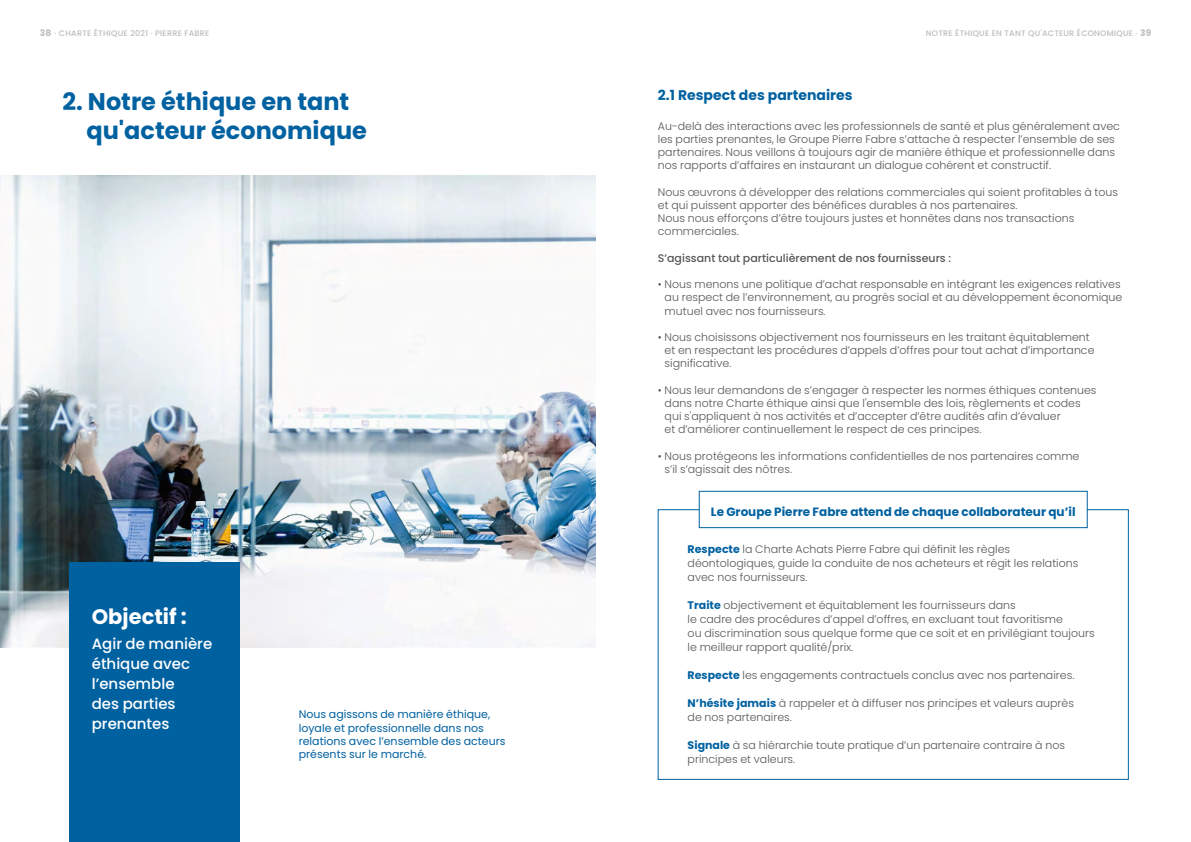
<style>
.page{position:relative;width:1191px;height:842px;background:#fff}
.page>*{position:absolute;margin:0;border:0;box-sizing:border-box;transform-origin:0 0}
.t1{font:700 24px/28.8px "Poppins";color:#0061a1}
.t2{font:700 21px "Poppins";color:#fff}
.t3{font:500 15px/20px "Poppins";color:#fff}
.t4{font:700 14px "Poppins";color:#0061a1}
.t5{font:700 12px "Poppins";color:#0061a1}
.t6{font:300 11px/13.2px "Poppins";color:#575756}
.t7{font:11px/13.2px "Poppins";color:#0061a1}
.t8{font:500 11px "Poppins";color:#575756}
.t9{font:500 8px "Poppins";letter-spacing:.03em;color:#bcbcbc}
.s1{font-weight:700;font-size:9px}
.s2{font-weight:700;color:#0061a1}
</style>
<div class="page">
<img style="left:0;top:176px;width:595px;height:471px">
<div style="left:69px;top:563px;width:171px;height:279px;background:#0061a1"></div>
<div style="left:658px;top:509px;width:470px;height:271px;background:#fff;border:1px solid #0061a1"></div>
<div style="left:699px;top:491px;width:388px;height:37px;background:#fff"></div>
<div style="left:699px;top:491px;width:388px;height:37px;border:1px solid #0061a1"></div>
<p class="t9" style="left:40px;top:29px;width:171px"><span class="s1">38</span> · CHARTE ÉTHIQUE 2021 · PIERRE FABRE</p>
<p class="t9" style="left:926px;top:29px;width:227px">NOTRE ÉTHIQUE EN TANT QU'ACTEUR ÉCONOMIQUE · <span class="s1">39</span></p>
<h1 class="t1" style="left:86px;top:88px;width:282px;text-indent:-24px">2. Notre éthique en tant qu'acteur économique</h1>
<h2 class="t2" style="left:92px;top:604px;width:96px">Objectif :</h2>
<h3 class="t3" style="left:92px;top:633px;width:122px">Agir de manière éthique avec l’ensemble<br>des parties prenantes</h3>
<p class="t7" style="left:299px;top:708px;width:208px">Nous agissons de manière éthique, loyale et professionnelle dans nos relations avec l’ensemble des acteurs présents sur le marché.</p>
<p class="t4" style="left:658px;top:87px;width:196px">2.1 Respect des partenaires</p>
<p class="t6" style="left:658px;top:119px;width:463px">Au-delà des interactions avec les professionnels de santé et plus généralement avec les parties prenantes, le Groupe Pierre Fabre s’attache à respecter l’ensemble de ses partenaires. Nous veillons à toujours agir de manière éthique et professionnelle dans nos rapports d’affaires en instaurant un dialogue cohérent et constructif.</p>
<p class="t6" style="left:658px;top:185px;width:462px">Nous œuvrons à développer des relations commerciales qui soient profitables à tous et qui puissent apporter des bénéfices durables à nos partenaires.<br>Nous nous efforçons d’être toujours justes et honnêtes dans nos transactions commerciales.</p>
<p class="t8" style="left:658px;top:252px;width:295px">S’agissant tout particulièrement de nos fournisseurs :</p>
<p class="t6" style="left:664px;top:278px;width:459px;text-indent:-7px">• Nous menons une politique d’achat responsable en intégrant les exigences relatives au respect de l’environnement, au progrès social et au développement économique mutuel avec nos fournisseurs.</p>
<p class="t6" style="left:664px;top:331px;width:431px;text-indent:-7px">• Nous choisissons objectivement nos fournisseurs en les traitant équitablement et en respectant les procédures d’appels d’offres pour tout achat d’importance significative.</p>
<p class="t6" style="left:664px;top:383px;width:433px;text-indent:-7px">• Nous leur demandons de s’engager à respecter les normes éthiques contenues dans notre Charte éthique ainsi que l'ensemble des lois, règlements et codes qui s'appliquent à nos activités et d’accepter d’être audités afin d’évaluer<br>et d’améliorer continuellement le respect de ces principes.</p>
<p class="t6" style="left:664px;top:449px;width:416px;text-indent:-7px">• Nous protégeons les informations confidentielles de nos partenaires comme s’il s’agissait des nôtres.</p>
<p class="t5" style="left:711px;top:505px;width:366px">Le Groupe Pierre Fabre attend de chaque collaborateur qu’il</p>
<p class="t6" style="left:687px;top:542px;width:392px;line-height:14px"><span class="s2">Respecte</span> la Charte Achats Pierre Fabre qui définit les règles déontologiques, guide la conduite de nos acheteurs et régit les relations avec nos fournisseurs.</p>
<p class="t6" style="left:687px;top:598px;width:408px;line-height:14px"><span class="s2">Traite</span> objectivement et équitablement les fournisseurs dans<br>le cadre des procédures d’appel d’offres, en excluant tout favoritisme<br>ou discrimination sous quelque forme que ce soit et en privilégiant toujours le meilleur rapport qualité/prix.</p>
<p class="t6" style="left:687px;top:669px;width:388px"><span class="s2">Respecte</span> les engagements contractuels conclus avec nos partenaires.</p>
<p class="t6" style="left:687px;top:696px;width:388px;line-height:14px"><span class="s2">N’hésite jamais</span> à rappeler et à diffuser nos principes et valeurs auprès de nos partenaires.</p>
<p class="t6" style="left:687px;top:738px;width:379px;line-height:14px"><span class="s2">Signale</span> à sa hiérarchie toute pratique d’un partenaire contraire à nos principes et valeurs.</p>
</div>
